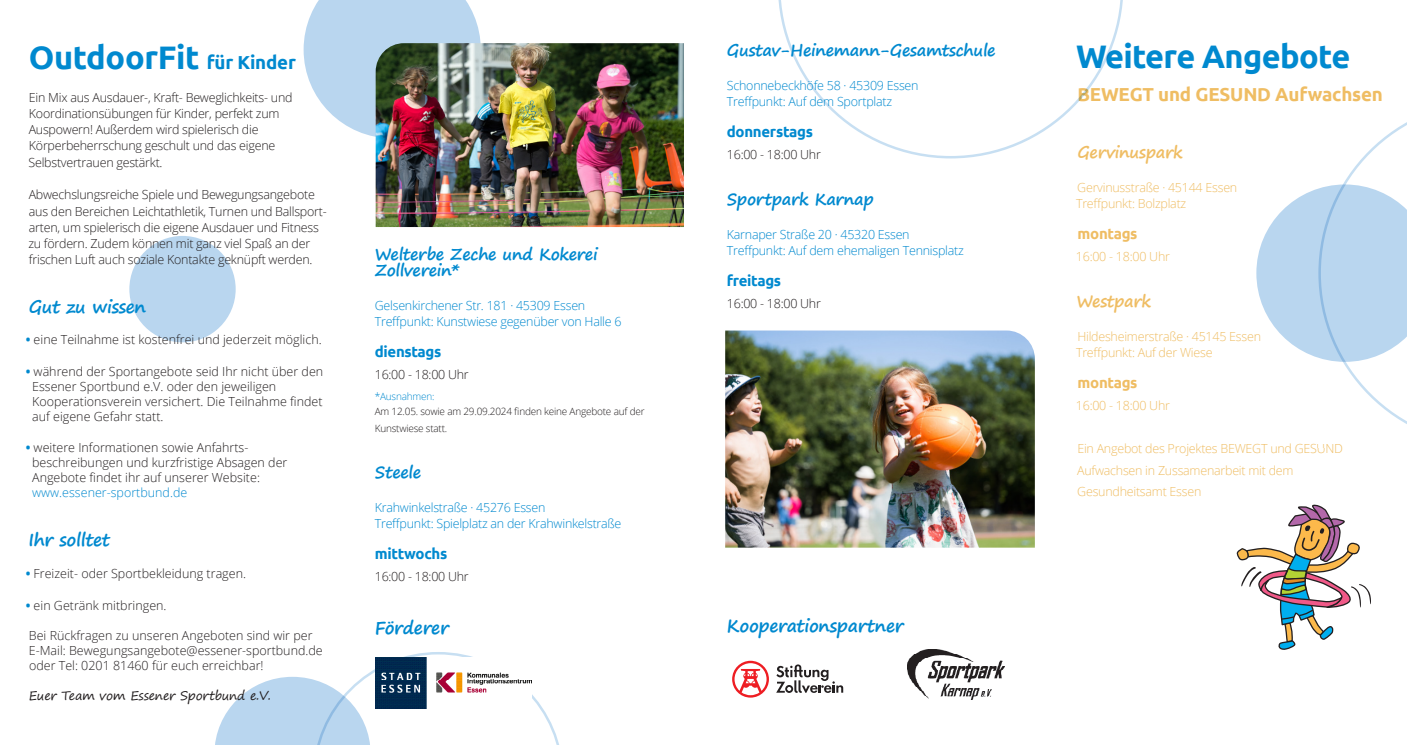
<style>
.page{position:relative;width:1407px;height:745px;background:#fff}
.page>*{position:absolute;margin:0;border:0;box-sizing:border-box;transform-origin:0 0}
.Schreibschrift{font:700 32.5px "Ubuntu";letter-spacing:-.02em;color:#0089cf}
.Schreibschrift-2{font:700 18.75px "Ubuntu";letter-spacing:-.01em;color:#efbd63}
.H3_vor_Tabelle{font:700 17.5px "Segoe Print";letter-spacing:-.02em;color:#0089cf}
.Schreibschrift-3{font:700 17.5px "Segoe Print";letter-spacing:-.02em;color:#0089cf}
.Schreibschrift-4{font:700 16.25px/16.2px "Segoe Print";letter-spacing:-.02em;color:#0089cf}
.Schreibschrift-5{font:700 16.25px "Segoe Print";letter-spacing:-.02em;color:#efbd63}
.H3_vor_Tabelle-2{font:700 15px "Ubuntu";letter-spacing:-.02em;color:#0089cf}
.H3_vor_Tabelle-3{font:700 15px "Ubuntu";letter-spacing:-.02em;color:#efbd63}
.H3_vor_Tabelle-4{font:300 12.5px/16.2px "Open Sans";letter-spacing:-.02em;color:#231f20}
.H3_vor_Tabelle-5{font:300 12.5px/15px "Open Sans";color:#231f20}
.H3_vor_Tabelle-6{font:300 12.5px "Open Sans";letter-spacing:-.02em;color:#0089cf}
.H3_vor_Tabelle-7{font:300 12.5px "Open Sans";letter-spacing:-.02em;color:#efbd63}
.Schreibschrift-6{font:300 12.5px "Open Sans";color:#231f20}
.Schreibschrift-7{font:12.5px "Segoe Print";letter-spacing:-.02em;color:#231f20}
.H3_vor_Tabelle-8{font:300 12.5px "Open Sans";color:#0089cf}
.Schreibschrift-8{font:300 10px/15px "Open Sans";letter-spacing:-.02em;color:#231f20}
.s1{font-size:18.75px}
.s2{font-weight:700;color:#0089cf}
.s3{color:#0089cf}
</style>
<div class="page">
<div style="left:129px;top:236px;width:107px;height:106px;background:#b9d6ef;border-radius:50%"></div>
<svg style="left:304px;top:0;width:177px;height:138px"></svg>
<img style="left:376px;top:43px;width:308px;height:184px">
<svg style="left:732px;top:660px;width:37px;height:37px"></svg>
<svg style="left:776px;top:664px;width:67px;height:28px"></svg>
<img style="left:907px;top:649px;width:98px;height:50px">
<img style="left:725px;top:330px;width:310px;height:217px">
<svg style="left:215px;top:652px;width:344px;height:92px"></svg>
<svg style="left:778px;top:0;width:345px;height:158px"></svg>
<img style="left:376px;top:656px;width:156px;height:52px">
<svg style="left:1237px;top:504px;width:134px;height:146px"></svg>
<svg style="left:1256px;top:122px;width:151px;height:302px"></svg>
<p class="Schreibschrift" style="left:29px;top:38px;width:269px">OutdoorFit <span class="s1">für Kinder</span></p>
<p class="H3_vor_Tabelle-4" style="left:29px;top:88px;width:265px">Ein Mix aus Ausdauer-, Kraft- Beweglichkeits- und<br>Koordinationsübungen für Kinder, perfekt zum</p>
<p class="H3_vor_Tabelle-4" style="left:28px;top:121px;width:248px">Auspowern! Außerdem wird spielerisch die<br>Körperbeherrschung geschult und das eigene<br>Selbstvertrauen gestärkt.</p>
<p class="H3_vor_Tabelle-4" style="left:28px;top:186px;width:300px">Abwechslungsreiche Spiele und Bewegungsangebote aus den Bereichen Leichtathletik, Turnen und Ballsport&shy;arten, um spielerisch die eigene Ausdauer und Fitness zu fördern. Zudem können mit ganz viel Spaß an der frischen Luft auch soziale Kontakte geknüpft werden.</p>
<p class="Schreibschrift-3" style="left:29px;top:291px;width:119px">Gut zu wissen</p>
<h4 class="H3_vor_Tabelle-5" style="left:26px;top:332px;width:297px"><span class="s2">•</span> eine Teilnahme ist kostenfrei und jederzeit möglich.</h4>
<h4 class="H3_vor_Tabelle-5" style="left:26px;top:363px;width:299px"><span class="s2">•</span> während der Sportangebote seid Ihr nicht über den</h4>
<h4 class="H3_vor_Tabelle-5" style="left:32px;top:378px;width:246px">Essener Sportbund e.V. oder den jeweiligen</h4>
<h4 class="H3_vor_Tabelle-5" style="left:32px;top:393px;width:292px">Kooperationsverein versichert. Die Teilnahme findet</h4>
<h4 class="H3_vor_Tabelle-5" style="left:32px;top:408px;width:133px">auf eigene Gefahr statt.</h4>
<h4 class="H3_vor_Tabelle-5" style="left:26px;top:439px;width:224px"><span class="s2">•</span> weitere Informationen sowie Anfahrts-</h4>
<h4 class="H3_vor_Tabelle-5" style="left:32px;top:454px;width:257px">beschreibungen und kurzfristige Absagen der</h4>
<h4 class="H3_vor_Tabelle-5" style="left:32px;top:469px;width:229px">Angebote findet ihr auf unserer Website:</h4>
<h4 class="H3_vor_Tabelle-8" style="left:32px;top:483px;width:157px">www.essener-sportbund.de</h4>
<p class="Schreibschrift-3" style="left:29px;top:523px;width:83px">Ihr solltet</p>
<p class="Schreibschrift-6" style="left:26px;top:565px;width:222px"><span class="s2">•</span> Freizeit- oder Sportbekleidung tragen.</p>
<h4 class="H3_vor_Tabelle-5" style="left:26px;top:597px;width:142px"><span class="s2">•</span> ein Getränk mitbringen.</h4>
<h4 class="H3_vor_Tabelle-5" style="left:29px;top:627px;width:285px">Bei Rückfragen zu unseren Angeboten sind wir per</h4>
<h4 class="H3_vor_Tabelle-5" style="left:29px;top:642px;width:295px">E-Mail: Bewegungsangebote@essener-sportbund.de oder Tel: 0201 81460 für euch erreichbar!</h4>
<p class="Schreibschrift-7" style="left:29px;top:683px;width:244px">Euer Team vom Essener Sportbund e.V.</p>
<p class="Schreibschrift-4" style="left:375px;top:245px;width:224px">Welterbe Zeche und Kokerei<br>Zollverein*</p>
<p class="H3_vor_Tabelle-6" style="left:375px;top:296px;width:212px">Gelsenkirchener Str. 181 · 45309 Essen</p>
<p class="H3_vor_Tabelle-6" style="left:375px;top:313px;width:248px">Treffpunkt: Kunstwiese gegenüber von Halle 6</p>
<p class="H3_vor_Tabelle-2" style="left:375px;top:342px;width:68px">dienstags</p>
<p class="H3_vor_Tabelle-4" style="left:375px;top:365px;width:96px">16:00 - 18:00 Uhr</p>
<p class="Schreibschrift-8" style="left:375px;top:388px;width:271px"><span class="s3">*Ausnahmen:<br></span>Am 12.05. sowie am 29.09.2024 finden keine Angebote auf der</p>
<p class="Schreibschrift-8" style="left:375px;top:420px;width:74px">Kunstwiese statt.</p>
<p class="Schreibschrift-4" style="left:375px;top:463px;width:48px">Steele</p>
<p class="H3_vor_Tabelle-6" style="left:375px;top:498px;width:172px">Krahwinkelstraße · 45276 Essen</p>
<p class="H3_vor_Tabelle-6" style="left:375px;top:515px;width:248px">Treffpunkt: Spielplatz an der Krahwinkelstraße</p>
<p class="H3_vor_Tabelle-2" style="left:375px;top:544px;width:74px">mittwochs</p>
<p class="H3_vor_Tabelle-4" style="left:375px;top:567px;width:96px">16:00 - 18:00 Uhr</p>
<p class="H3_vor_Tabelle" style="left:375px;top:611px;width:76px">Förderer</p>
<p class="Schreibschrift-4" style="left:727px;top:42px;width:270px">Gustav-Heinemann-Gesamtschule</p>
<p class="H3_vor_Tabelle-6" style="left:727px;top:77px;width:193px">Schonnebeckhöfe 58 · 45309 Essen</p>
<p class="H3_vor_Tabelle-6" style="left:727px;top:93px;width:167px">Treffpunkt: Auf dem Sportplatz</p>
<p class="H3_vor_Tabelle-2" style="left:727px;top:122px;width:88px">donnerstags</p>
<p class="H3_vor_Tabelle-4" style="left:727px;top:145px;width:96px">16:00 - 18:00 Uhr</p>
<p class="Schreibschrift-4" style="left:727px;top:191px;width:149px">Sportpark Karnap</p>
<p class="H3_vor_Tabelle-6" style="left:727px;top:225px;width:184px">Karnaper Straße 20 · 45320 Essen</p>
<p class="H3_vor_Tabelle-6" style="left:727px;top:242px;width:238px">Treffpunkt: Auf dem ehemaligen Tennisplatz</p>
<p class="H3_vor_Tabelle-2" style="left:727px;top:271px;width:56px">freitags</p>
<p class="H3_vor_Tabelle-4" style="left:727px;top:294px;width:96px">16:00 - 18:00 Uhr</p>
<p class="H3_vor_Tabelle" style="left:727px;top:609px;width:178px">Kooperationspartner</p>
<p class="Schreibschrift" style="left:1076px;top:37px;width:276px">Weitere Angebote</p>
<p class="Schreibschrift-2" style="left:1077px;top:83px;width:307px">BEWEGT und GESUND Aufwachsen</p>
<p class="Schreibschrift-5" style="left:1077px;top:138px;width:107px">Gervinuspark</p>
<p class="H3_vor_Tabelle-7" style="left:1077px;top:178px;width:161px">Gervinusstraße · 45144 Essen</p>
<p class="H3_vor_Tabelle-7" style="left:1076px;top:195px;width:112px">Treffpunkt: Bolzplatz</p>
<p class="H3_vor_Tabelle-3" style="left:1077px;top:224px;width:61px">montags</p>
<p class="H3_vor_Tabelle-7" style="left:1076px;top:247px;width:96px">16:00 - 18:00 Uhr</p>
<p class="Schreibschrift-5" style="left:1076px;top:286px;width:76px">Westpark</p>
<p class="H3_vor_Tabelle-7" style="left:1077px;top:327px;width:185px">Hildesheimerstraße · 45145 Essen</p>
<p class="H3_vor_Tabelle-7" style="left:1076px;top:344px;width:138px">Treffpunkt: Auf der Wiese</p>
<p class="H3_vor_Tabelle-3" style="left:1077px;top:373px;width:61px">montags</p>
<p class="H3_vor_Tabelle-7" style="left:1076px;top:396px;width:96px">16:00 - 18:00 Uhr</p>
<p class="H3_vor_Tabelle-7" style="left:1077px;top:439px;width:267px">Ein Angebot des Projektes BEWEGT und GESUND</p>
<p class="H3_vor_Tabelle-7" style="left:1077px;top:461px;width:218px">Aufwachsen in Zussamenarbeit mit dem</p>
<p class="H3_vor_Tabelle-7" style="left:1077px;top:483px;width:126px">Gesundheitsamt Essen</p>
</div>
